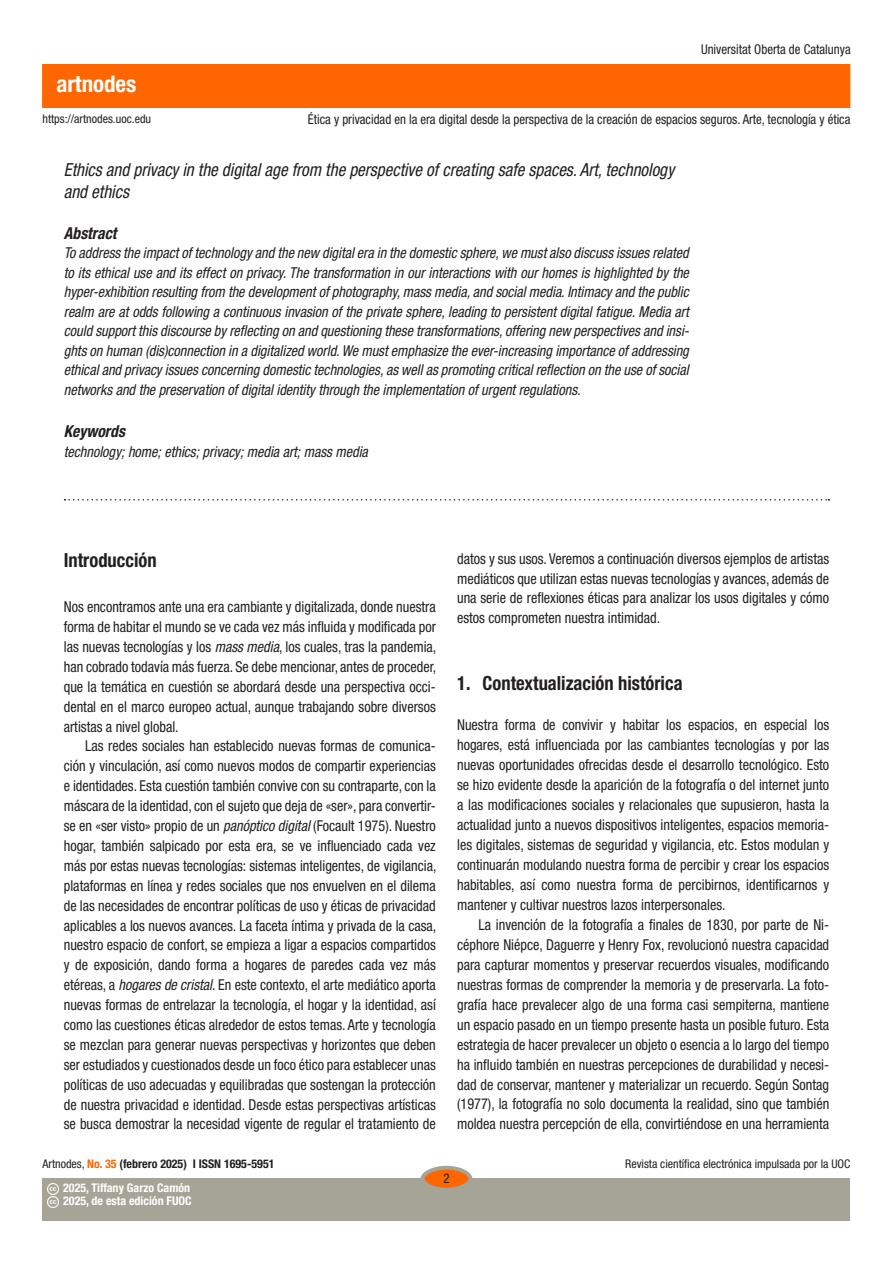
<style>
.page{position:relative;width:893px;height:1263px;background:#fff}
.page>*{position:absolute;margin:0;border:0;box-sizing:border-box;transform-origin:0 0}
.t1{font:700 condensed 22.95px "Helvetica Neue LT Std";color:#fff}
._03_apartat_1{font:700 condensed 19.5px "Helvetica Neue LT Std";color:#231f20;scale:.95 1}
._02_titulo_segundo_idioma{font:italic condensed 18px/22.5px "Helvetica Neue LT Std";color:#231f20;scale:.95 1}
._02_abstract{font:italic 700 condensed 16.5px "Helvetica Neue LT Std";color:#231f20;scale:.95 1}
._02_keywords{font:italic 700 condensed 16.5px "Helvetica Neue LT Std";color:#231f20;scale:.95 1}
._02_texto_base{font:condensed 15px/20px "Helvetica Neue LT Std";color:#231f20;text-align:justify;scale:.95 1}
._02_texto_base_1{font:condensed 15px/20px "Helvetica Neue LT Std";color:#231f20;text-align:justify;scale:.95 1}
._02_abstract_text_0{font:italic condensed 15px/19.5px "Helvetica Neue LT Std";color:#231f20;text-align:justify;scale:.95 1}
._02_keywords_text{font:italic condensed 15px "Helvetica Neue LT Std";color:#231f20;scale:.95 1}
.t2{font:condensed 13.5px "Helvetica Neue LT Std";color:#231f20;scale:.95 1}
.t3{font:condensed 12px "Helvetica Neue LT Std";color:#231f20}
.t4{font:700 condensed 12px/13.5px "Helvetica Neue LT Std";color:#fff}
.t5{font:700 condensed 12px "Helvetica Neue LT Std";color:#231f20}
.s1{font-style:italic}
.s2{font-weight:400}
.s3{color:#f60}
</style>
<div class="page">
<div style="left:43px;top:65px;width:807px;height:42px;background:#f60"></div>
<div style="left:43px;top:1178px;width:807px;height:42px;background:#a6a397"></div>
<div style="left:422px;top:1168px;width:48px;height:21px;background:#f60;border-radius:50%"></div>
<div style="left:421px;top:1166px;width:51px;height:25px;border:4px solid #a6a397;border-radius:50%"></div>
<svg style="left:47px;top:1183px;width:11px;height:25px"></svg>
<svg style="left:65px;top:499px;width:764px;height:1px"></svg>
<h1 class="t1" style="left:56px;top:69px;width:81px">artnodes</h1>
<p class="t2" style="left:701px;top:42px;width:159px">Universitat Oberta de Catalunya</p>
<p class="t2" style="left:308px;top:112px;width:573px">Ética y privacidad en la era digital desde la perspectiva de la creación de espacios seguros. Arte, tecnología y ética</p>
<p class="_02_titulo_segundo_idioma" style="left:64px;top:159px;width:644px">Ethics and privacy in the digital age from the perspective of creating safe spaces. Art, technology and ethics</p>
<p class="_02_abstract" style="left:64px;top:223px;width:57px">Abstract</p>
<p class="_02_abstract_text_0" style="left:64px;top:244px;width:660px">To address the impact of technology and the new digital era in the domestic sphere, we must also discuss issues related to its ethical use and its effect on privacy. The transformation in our interactions with our homes is highlighted by the hyper-exhibition resulting from the development of photography, mass media, and social media. Intimacy and the public realm are at odds following a continuous invasion of the private sphere, leading to persistent digital fatigue. Media art could support this discourse by reflecting on and questioning these transformations, offering new perspectives and insi&shy;ghts on human (dis)connection in a digitalized world. We must emphasize the ever-increasing importance of addressing ethical and privacy issues concerning domestic technologies, as well as promoting critical reflection on the use of social networks and the preservation of digital identity through the implementation of urgent regulations.</p>
<p class="_02_keywords" style="left:64px;top:421px;width:66px">Keywords</p>
<p class="_02_keywords_text" style="left:64px;top:442px;width:322px">technology; home; ethics; privacy; media art; mass media</p>
<p class="t3" style="left:43px;top:112px;width:110px">https://artnodes.uoc.edu</p>
<h2 class="_03_apartat_1" style="left:64px;top:548px;width:99px">Introducción</h2>
<p class="_02_texto_base_1" style="left:64px;top:597px;width:394px">Nos encontramos ante una era cambiante y digitalizada, donde nuestra forma de habitar el mundo se ve cada vez más influida y modificada por las nuevas tecnologías y los <span class="s1">mass media</span>, los cuales, tras la pandemia, han cobrado todavía más fuerza. Se debe mencionar, antes de proceder, que la temática en cuestión se abordará desde una perspectiva occi&shy;dental en el marco europeo actual, aunque trabajando sobre diversos artistas a nivel global.</p>
<p class="_02_texto_base" style="left:64px;top:736px;width:394px;text-indent:21px">Las redes sociales han establecido nuevas formas de comunica&shy;ción y vinculación, así como nuevos modos de compartir experiencias e identidades. Esta cuestión también convive con su contraparte, con la máscara de la identidad, con el sujeto que deja de «ser», para convertir&shy;se en «ser visto» propio de un <span class="s1">panóptico digital</span> (Focault 1975). Nuestro hogar, también salpicado por esta era, se ve influenciado cada vez más por estas nuevas tecnologías: sistemas inteligentes, de vigilancia, plataformas en línea y redes sociales que nos envuelven en el dilema de las necesidades de encontrar políticas de uso y éticas de privacidad aplicables a los nuevos avances. La faceta íntima y privada de la casa, nuestro espacio de confort, se empieza a ligar a espacios compartidos y de exposición, dando forma a hogares de paredes cada vez más etéreas, a <span class="s1">hogares de cristal</span>. En este contexto, el arte mediático aporta nuevas formas de entrelazar la tecnología, el hogar y la identidad, así como las cuestiones éticas alrededor de estos temas. Arte y tecnología se mezclan para generar nuevas perspectivas y horizontes que deben ser estudiados y cuestionados desde un foco ético para establecer unas políticas de uso adecuadas y equilibradas que sostengan la protección de nuestra privacidad e identidad. Desde estas perspectivas artísticas se busca demostrar la necesidad vigente de regular el tratamiento de</p>
<p class="_02_texto_base" style="left:457px;top:548px;width:393px">datos y sus usos. Veremos a continuación diversos ejemplos de artistas mediáticos que utilizan estas nuevas tecnologías y avances, además de una serie de reflexiones éticas para analizar los usos digitales y cómo estos comprometen nuestra intimidad.</p>
<h2 class="_03_apartat_1" style="left:457px;top:672px;width:239px">1. Contextualización histórica</h2>
<p class="_02_texto_base_1" style="left:457px;top:714px;width:393px">Nuestra forma de convivir y habitar los espacios, en especial los hogares, está influenciada por las cambiantes tecnologías y por las nuevas oportunidades ofrecidas desde el desarrollo tecnológico. Esto se hizo evidente desde la aparición de la fotografía o del internet junto a las modificaciones sociales y relacionales que supusieron, hasta la actualidad junto a nuevos dispositivos inteligentes, espacios memoria&shy;les digitales, sistemas de seguridad y vigilancia, etc. Estos modulan y continuarán modulando nuestra forma de percibir y crear los espacios habitables, así como nuestra forma de percibirnos, identificarnos y mantener y cultivar nuestros lazos interpersonales.</p>
<p class="_02_texto_base" style="left:457px;top:914px;width:393px;text-indent:21px">La invención de la fotografía a finales de 1830, por parte de Ni&shy;céphore Niépce, Daguerre y Henry Fox, revolucionó nuestra capacidad para capturar momentos y preservar recuerdos visuales, modificando nuestras formas de comprender la memoria y de preservarla. La foto&shy;grafía hace prevalecer algo de una forma casi sempiterna, mantiene un espacio pasado en un tiempo presente hasta un posible futuro. Esta estrategia de hacer prevalecer un objeto o esencia a lo largo del tiempo ha influido también en nuestras percepciones de durabilidad y necesi&shy;dad de conservar, mantener y materializar un recuerdo. Según Sontag (1977), la fotografía no solo documenta la realidad, sino que también moldea nuestra percepción de ella, convirtiéndose en una herramienta</p>
<p class="t5" style="left:43px;top:1157px;width:234px"><span class="s2">Artnodes,</span> <span class="s3">No. 35</span> (febrero 2025) I ISSN 1695-5951</p>
<p class="t3" style="left:625px;top:1157px;width:227px">Revista científica electrónica impulsada por la UOC</p>
<p class="t4" style="left:63px;top:1181px;width:130px">2025, Tiffany Garzo Camón<br>2025, de esta edición FUOC</p>
<p class="t2" style="left:443px;top:1171px;width:8px">2</p>
</div>
